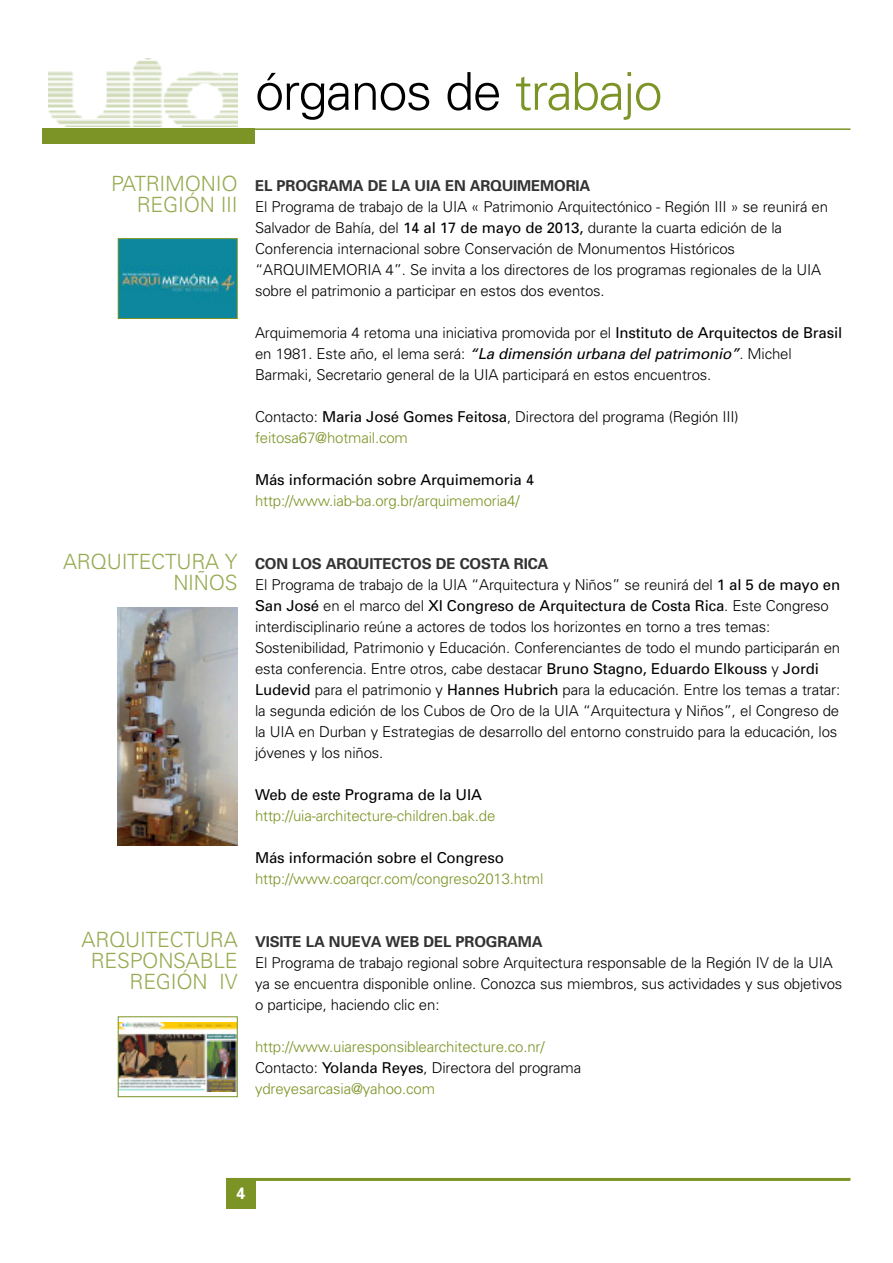
<style>
.page{position:relative;width:893px;height:1263px;background:#fff}
.page>*{position:absolute;margin:0;border:0;box-sizing:border-box;transform-origin:0 0}
.t1{font:300 52.2px "Univers";letter-spacing:-.03em;color:#000}
.t2{font:300 21px/21px "Univers";letter-spacing:-.01em;color:#96aa51;text-align:right}
.t3{font:700 16.5px "Univers";color:#fff}
.t4{font:300 15px/21px "Univers";letter-spacing:-.01em;color:#000}
.t5{font:300 15px/21px "Univers";letter-spacing:-.01em;color:#7b9425}
.t6{font:15px "Univers";letter-spacing:-.01em;color:#000}
.t7{font:700 15px "Univers";letter-spacing:-.01em;color:#333}
.s1{color:#7b9425}
.s2{font-weight:400}
.s3{font-weight:400;font-style:italic}
.s4{font-weight:700;color:#333}
.s5{color:#000}
.s6{font-weight:400;color:#000}
</style>
<div class="page">
<div style="left:43px;top:128px;width:212px;height:16px;background:#7b9425"></div>
<hr style="left:43px;top:128px;width:807px;height:2px;background:#7b9425">
<div style="left:226px;top:1178px;width:29px;height:30px;background:#7b9425"></div>
<hr style="left:226px;top:1178px;width:624px;height:3px;background:#7b9425">
<img style="left:49px;top:58px;width:189px;height:68px">
<img style="left:120px;top:1022px;width:116px;height:69px">
<div style="left:118px;top:1016px;width:120px;height:81px;border:1px solid #7b9425"></div>
<img style="left:120px;top:240px;width:116px;height:77px">
<div style="left:118px;top:238px;width:120px;height:81px;border:1px solid #7b9425"></div>
<img style="left:118px;top:607px;width:120px;height:238px">
<h1 class="t1" style="left:255px;top:72px;width:409px">órganos de <span class="s1">trabajo</span></h1>
<h2 class="t2" style="left:111px;top:175px;width:128px">PATRIMONIO<br>REGIÓN III</h2>
<p class="t7" style="left:255px;top:180px;width:337px">EL PROGRAMA DE LA UIA EN ARQUIMEMORIA</p>
<p class="t4" style="left:255px;top:198px;width:574px">El Programa de trabajo de la UIA « Patrimonio Arquitectónico - Región III » se reunirá en Salvador de Bahía, del <span class="s2">14 al 17 de mayo de 2013,</span> durante la cuarta edición de la Conferencia internacional sobre Conservación de Monumentos Históricos “ARQUIMEMORIA 4”. Se invita a los directores de los programas regionales de la UIA sobre el patrimonio a participar en estos dos eventos.</p>
<p class="t4" style="left:255px;top:324px;width:589px">Arquimemoria 4 retoma una iniciativa promovida por el <span class="s2">Instituto de Arquitectos de Brasil </span>en 1981. Este año, el lema será: <span class="s3">“Ladimensiónurbanadelpatrimonio”</span>. Michel<br>Barmaki, Secretario general de la UIA participará en estos encuentros.</p>
<p class="t4" style="left:255px;top:408px;width:485px">Contacto: <span class="s2">Maria José Gomes Feitosa</span>, Directora del programa (Región III) <span class="s1">feitosa67@hotmail.com</span></p>
<p class="t6" style="left:255px;top:474px;width:281px">Más información sobre Arquimemoria 4</p>
<p class="t5" style="left:255px;top:492px;width:266px">http://www.iab-ba.org.br/arquimemoria4/</p>
<h2 class="t2" style="left:63px;top:553px;width:176px">ARQUITECTURA Y<br>NIÑOS</h2>
<p class="t4" style="left:255px;top:555px;width:587px"><span class="s4">CON LOS ARQUITECTOS DE COSTA RICA<br></span>El Programa de trabajo de la UIA “Arquitectura y Niños” se reunirá del <span class="s2">1 al 5 de mayo en San José</span> en el marco del <span class="s2">XI Congreso de Arquitectura de Costa Rica</span>. Este Congreso interdisciplinario reúne a actores de todos los horizontes en torno a tres temas:<br>Sostenibilidad, Patrimonio y Educación. Conferenciantes de todo el mundo participarán en esta conferencia. Entre otros, cabe destacar <span class="s2">Bruno Stagno, Eduardo Elkouss</span> y <span class="s2">Jordi Ludevid</span> para el patrimonio y <span class="s2">Hannes Hubrich</span> para la educación. Entre los temas a tratar: la segunda edición de los Cubos de Oro de la UIA “Arquitectura y Niños”, el Congreso de la UIA en Durban y Estrategias de desarrollo del entorno construido para la educación, los jóvenes y los niños.</p>
<p class="t6" style="left:255px;top:789px;width:228px">Web de este Programa de la UIA</p>
<p class="t5" style="left:255px;top:807px;width:242px">http://uia-architecture-children.bak.de</p>
<p class="t6" style="left:255px;top:852px;width:250px">Más información sobre el Congreso</p>
<p class="t5" style="left:255px;top:870px;width:290px">http://www.coarqcr.com/congreso2013.html</p>
<h2 class="t2" style="left:82px;top:931px;width:158px">ARQUITECTURA<br>RESPONSABLE<br>REGIÓN IV</h2>
<p class="t7" style="left:255px;top:936px;width:289px">VISITE LA NUEVA WEB DEL PROGRAMA</p>
<p class="t4" style="left:255px;top:954px;width:589px">El Programa de trabajo regional sobre Arquitectura responsable de la Región IV de la UIA ya se encuentra disponible online. Conozca sus miembros, sus actividades y sus objetivos o participe, haciendo clic en:</p>
<p class="t5" style="left:255px;top:1038px;width:327px">http://www.uiaresponsiblearchitecture.co.nr/<br><span class="s5">Contacto:</span> <span class="s6">Yolanda Reyes</span><span class="s5">, Directora del programa </span>ydreyesarcasia@yahoo.com</p>
<p class="t3" style="left:236px;top:1187px;width:11px">4</p>
</div>
